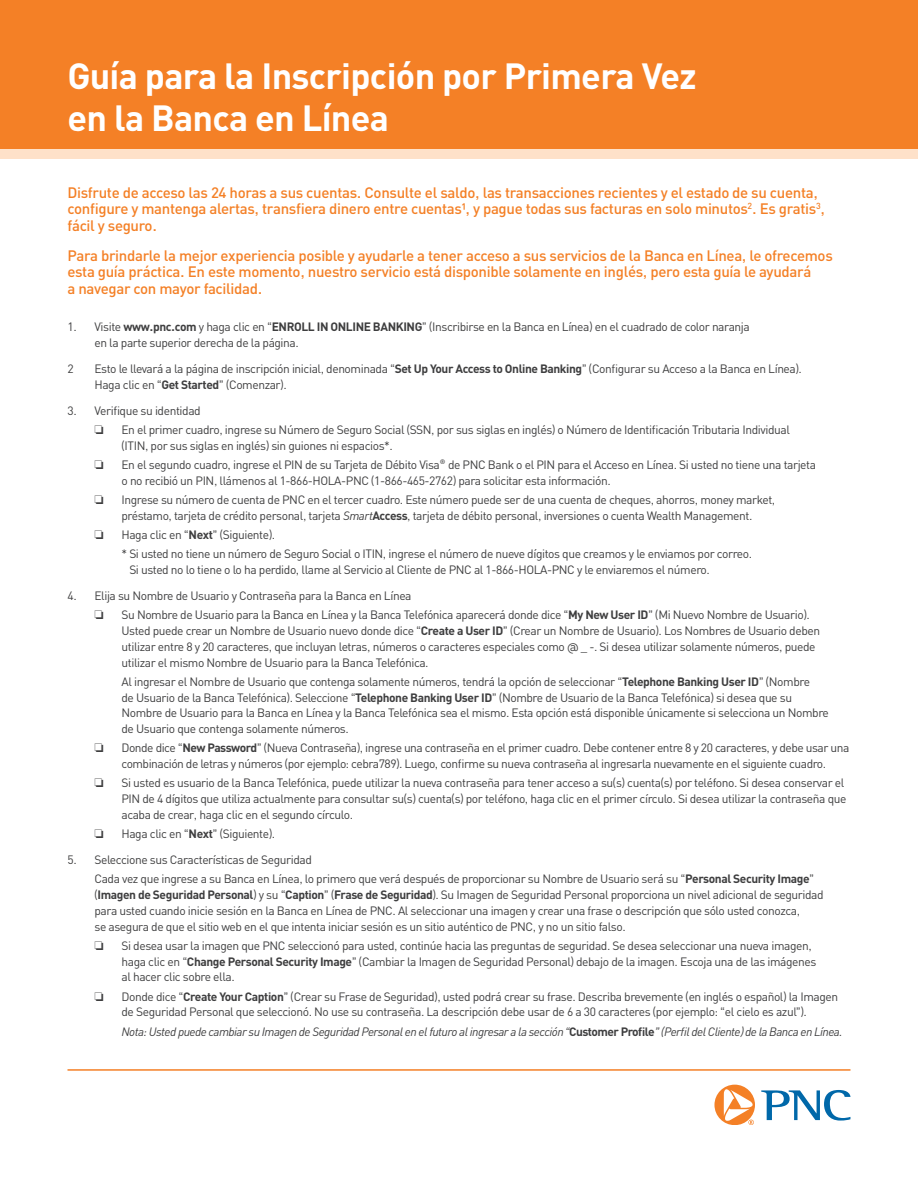
<style>
.page{position:relative;width:918px;height:1188px;background:#fff}
.page>*{position:absolute;margin:0;border:0;box-sizing:border-box;transform-origin:0 0}
.t1{font:700 36px/42px "PNC Sans";letter-spacing:-.02em;color:#fff}
.t2{font:500 15px/16.5px "PNC Sans";letter-spacing:-.02em;color:#f48026}
.t3{font:12px/15.8px "PNC Sans";letter-spacing:-.035em;color:#3e3e3f}
.t4{font:italic 12px "PNC Sans";letter-spacing:-.045em;color:#3e3e3f}
.s1{font-weight:700}
.s2{font-style:italic}
.s3{font-weight:700;font-style:normal}
</style>
<div class="page">
<svg style="left:761px;top:1090px;width:89px;height:31px"></svg>
<svg style="left:714px;top:1085px;width:41px;height:40px"></svg>
<hr style="left:68px;top:1069px;width:782px;height:2px;background:#f48026">
<div style="left:0;top:149px;width:918px;height:9px;background:#fee1c9"></div>
<div style="left:0;top:0;width:918px;height:149px;background:#f48026"></div>
<h1 class="t1" style="left:68px;top:53px;width:631px">Guía para la Inscripción por Primera Vez en la Banca en Línea</h1>
<p class="t2" style="left:67px;top:184px;width:759px">Disfrute de acceso las 24 horas a sus cuentas. Consulte el saldo, las transacciones recientes y el estado de su cuenta, configure y mantenga alertas, transfiera dinero entre cuentas¹, y pague todas sus facturas en solo minutos<sup>2</sup>. Es gratis<sup>3</sup>, fácil y seguro.</p>
<p class="t2" style="left:67px;top:247px;width:767px">Para brindarle la mejor experiencia posible y ayudarle a tener acceso a sus servicios de la Banca en Línea, le ofrecemos esta guía práctica. En este momento, nuestro servicio está disponible solamente en inglés, pero esta guía le ayudará<br>a navegar con mayor facilidad.</p>
<p class="t3" style="left:94px;top:319px;width:657px;text-indent:-27px">1. Visite <span class="s1">www.pnc.com</span> y haga clic en “<span class="s1">ENROLL IN ONLINE BANKING</span>” (Inscribirse en la Banca en Línea) en el cuadrado de color naranja en la parte superior derecha de la página.</p>
<p class="t3" style="left:68px;top:361px;width:8px">2</p>
<p class="t3" style="left:94px;top:361px;width:709px">Esto le llevará a la página de inscripción inicial, denominada “<span class="s1">Set Up Your Access to Online Banking</span>” (Configurar su Acceso a la Banca en Línea).<br>Haga clic en “<span class="s1">Get Started</span>” (Comenzar).</p>
<p class="t3" style="left:68px;top:402px;width:135px">3. Verifique su identidad</p>
<p class="t3" style="left:122px;top:422px;width:670px">En el primer cuadro, ingrese su Número de Seguro Social (SSN, por sus siglas en inglés) o Número de Identificación Tributaria Individual (ITIN, por sus siglas en inglés) sin guiones ni espacios*.</p>
<p class="t3" style="left:122px;top:457px;width:696px">En el segundo cuadro, ingrese el PIN de su Tarjeta de Débito Visa® de PNC Bank o el PIN para el Acceso en Línea. Si usted no tiene una tarjeta o no recibió un PIN, llámenos al 1-866-HOLA-PNC (1-866-465-2762) para solicitar esta información.</p>
<p class="t3" style="left:122px;top:492px;width:655px">Ingrese su número de cuenta de PNC en el tercer cuadro. Este número puede ser de una cuenta de cheques, ahorros, money market, préstamo, tarjeta de crédito personal, tarjeta <span class="s2">Smart</span><span class="s1">Access</span>, tarjeta de débito personal, inversiones o cuenta Wealth Management.</p>
<p class="t3" style="left:122px;top:525px;width:632px;line-height:19.2px">Haga clic en “<span class="s1">Next</span>” (Siguiente).<br>* Si usted no tiene un número de Seguro Social o ITIN, ingrese el número de nueve dígitos que creamos y le enviamos por correo.</p>
<p class="t3" style="left:129px;top:562px;width:582px">Si usted no lo tiene o lo ha perdido, llame al Servicio al Cliente de PNC al 1-866-HOLA-PNC y le enviaremos el número.</p>
<p class="t3" style="left:68px;top:588px;width:346px">4. Elija su Nombre de Usuario y Contraseña para la Banca en Línea</p>
<p class="t3" style="left:122px;top:607px;width:700px">Su Nombre de Usuario para la Banca en Línea y la Banca Telefónica aparecerá donde dice “<span class="s1">My New User ID</span>” (Mi Nuevo Nombre de Usuario).<br>Usted puede crear un Nombre de Usuario nuevo donde dice “<span class="s1">Create a User ID</span>” (Crear un Nombre de Usuario). Los Nombres de Usuario deben utilizar entre 8 y 20 caracteres, que incluyan letras, números o caracteres especiales como @ _ -. Si desea utilizar solamente números, puede utilizar el mismo Nombre de Usuario para la Banca Telefónica.</p>
<p class="t3" style="left:122px;top:673px;width:709px">Al ingresar el Nombre de Usuario que contenga solamente números, tendrá la opción de seleccionar “<span class="s1">Telephone Banking User ID</span>” (Nombre<br>de Usuario de la Banca Telefónica). Seleccione “<span class="s1">Telephone Banking User ID</span>” (Nombre de Usuario de la Banca Telefónica) si desea que su Nombre de Usuario para la Banca en Línea y la Banca Telefónica sea el mismo. Esta opción está disponible únicamente si selecciona un Nombre de Usuario que contenga solamente números.</p>
<p class="t3" style="left:122px;top:740px;width:729px">Donde dice “<span class="s1">New Password</span>” (Nueva Contraseña), ingrese una contraseña en el primer cuadro. Debe contener entre 8 y 20 caracteres, y debe usar una combinación de letras y números (por ejemplo: cebra789). Luego, confirme su nueva contraseña al ingresarla nuevamente en el siguiente cuadro.</p>
<p class="t3" style="left:122px;top:775px;width:726px">Si usted es usuario de la Banca Telefónica, puede utilizar la nueva contraseña para tener acceso a su(s) cuenta(s) por teléfono. Si desea conservar el<br>PIN de 4 dígitos que utiliza actualmente para consultar su(s) cuenta(s) por teléfono, haga clic en el primer círculo. Si desea utilizar la contraseña que acaba de crear, haga clic en el segundo círculo.</p>
<p class="t3" style="left:122px;top:826px;width:155px">Haga clic en “<span class="s1">Next</span>” (Siguiente).</p>
<p class="t3" style="left:94px;top:850px;width:721px;line-height:19.2px;text-indent:-27px">5. Seleccione sus Características de Seguridad<br>Cada vez que ingrese a su Banca en Línea, lo primero que verá después de proporcionar su Nombre de Usuario será su “<span class="s1">Personal Security Image</span>”</p>
<p class="t3" style="left:94px;top:887px;width:731px">(<span class="s1">Imagen de Seguridad Personal</span>) y su “<span class="s1">Caption</span>” (<span class="s1">Frase de Seguridad</span>). Su Imagen de Seguridad Personal proporciona un nivel adicional de seguridad para usted cuando inicie sesión en la Banca en Línea de PNC. Al seleccionar una imagen y crear una frase o descripción que sólo usted conozca,<br>se asegura de que el sitio web en el que intenta iniciar sesión es un sitio auténtico de PNC, y no un sitio falso.</p>
<p class="t3" style="left:122px;top:937px;width:696px">Si desea usar la imagen que PNC seleccionó para usted, continúe hacia las preguntas de seguridad. Se desea seleccionar una nueva imagen, haga clic en “<span class="s1">Change Personal Security Image</span>” (Cambiar la Imagen de Seguridad Personal) debajo de la imagen. Escoja una de las imágenes al hacer clic sobre ella.</p>
<p class="t3" style="left:122px;top:988px;width:718px">Donde dice “<span class="s1">Create Your Caption</span>” (Crear su Frase de Seguridad), usted podrá crear su frase. Describa brevemente (en inglés o español) la Imagen de Seguridad Personal que seleccionó. No use su contraseña. La descripción debe usar de 6 a 30 caracteres (por ejemplo: “el cielo es azul”).</p>
<p class="t4" style="left:122px;top:1024px;width:723px">Nota: Usted puede cambiar su Imagen de Seguridad Personal en el futuro al ingresar a la sección “<span class="s3">Customer Profile</span>” (Perfil del Cliente) de la Banca en Línea.</p>
</div>
